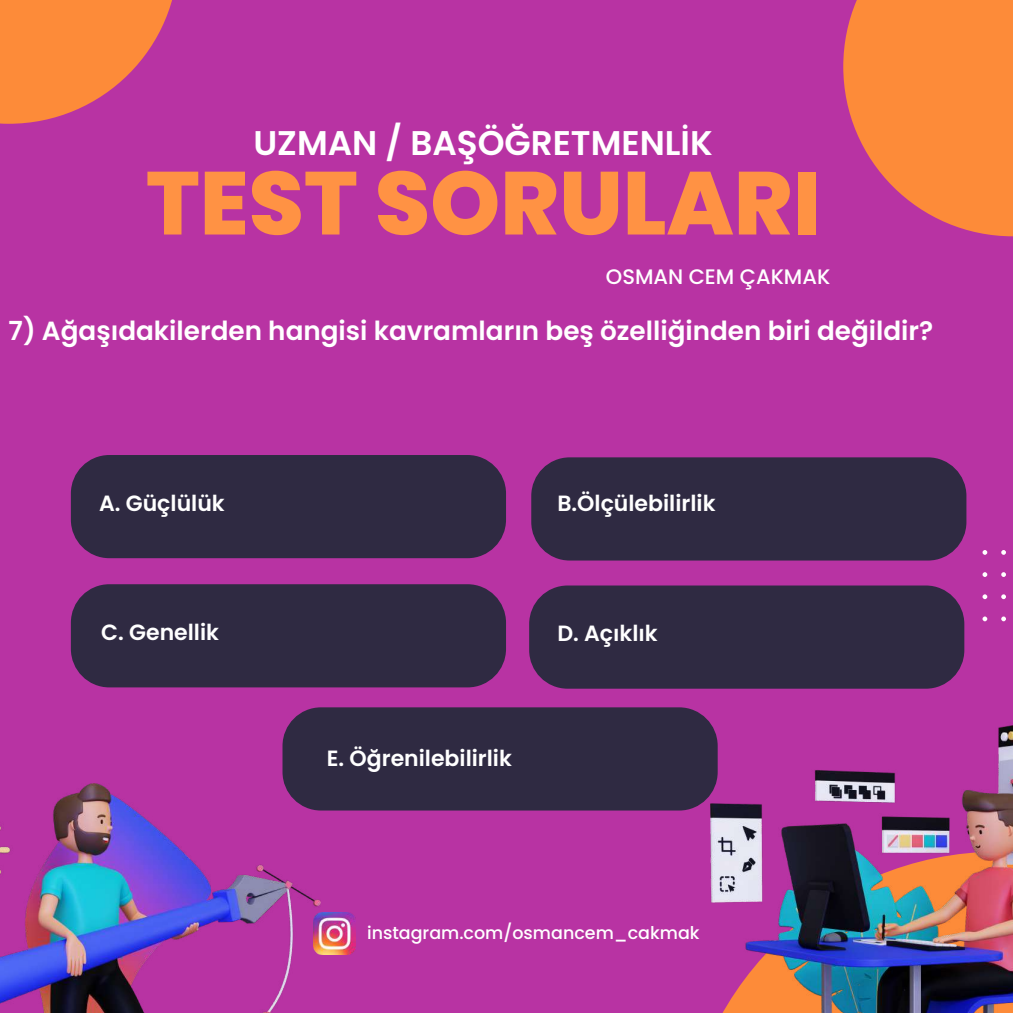
<style>
.page{position:relative;width:1013px;height:1013px;background:#fff}
.page>*{position:absolute;margin:0;border:0;box-sizing:border-box;transform-origin:0 0}
.t1{font:800 89.12px "Poppins";color:#ff9244}
.t2{font:600 34.25px "Poppins";color:#fff}
.t3{font:600 26.25px "Poppins";color:#fff}
.t4{font:600 22px "Poppins";color:#fff}
.t5{font:500 21px "Poppins";color:#fff}
.t6{font:500 17.5px "Poppins";color:#fff}
</style>
<div class="page">
<div style="left:0;top:0;width:1012px;height:1012px;background:#b833a3"></div>
<svg style="left:0;top:0;width:172px;height:124px"></svg>
<svg style="left:843px;top:0;width:169px;height:236px"></svg>
<img style="left:0;top:783px;width:321px;height:229px">
<div style="left:529px;top:585px;width:435px;height:103px;background:#2f2a42;border-radius:38px"></div>
<img style="left:710px;top:723px;width:302px;height:289px">
<svg style="left:982px;top:550px;width:24px;height:71px"></svg>
<img style="left:313px;top:912px;width:42px;height:42px">
<div style="left:531px;top:457px;width:435px;height:103px;background:#2f2a42;border-radius:38px"></div>
<div style="left:71px;top:455px;width:435px;height:103px;background:#2f2a42;border-radius:38px"></div>
<div style="left:71px;top:584px;width:435px;height:103px;background:#2f2a42;border-radius:38px"></div>
<div style="left:282px;top:707px;width:435px;height:103px;background:#2f2a42;border-radius:38px"></div>
<h2 class="t2" style="left:253px;top:119px;width:461px">UZMAN / BAŞÖĞRETMENLİK</h2>
<h1 class="t1" style="left:146px;top:141px;width:676px">TEST SORULARI</h1>
<p class="t5" style="left:606px;top:262px;width:226px">OSMAN CEM ÇAKMAK</p>
<p class="t3" style="left:9px;top:312px;width:926px">7) Ağaşıdakilerden hangisi kavramların beş özelliğinden biri değildir?</p>
<p class="t4" style="left:99px;top:487px;width:127px">A. Güçlülük</p>
<p class="t4" style="left:557px;top:487px;width:160px">B.Ölçülebilirlik</p>
<p class="t4" style="left:101px;top:617px;width:119px">C. Genellik</p>
<p class="t4" style="left:327px;top:743px;width:187px">E. Öğrenilebilirlik</p>
<p class="t4" style="left:557px;top:618px;width:102px">D. Açıklık</p>
<p class="t6" style="left:367px;top:920px;width:334px">instagram.com/osmancem_cakmak</p>
</div>
